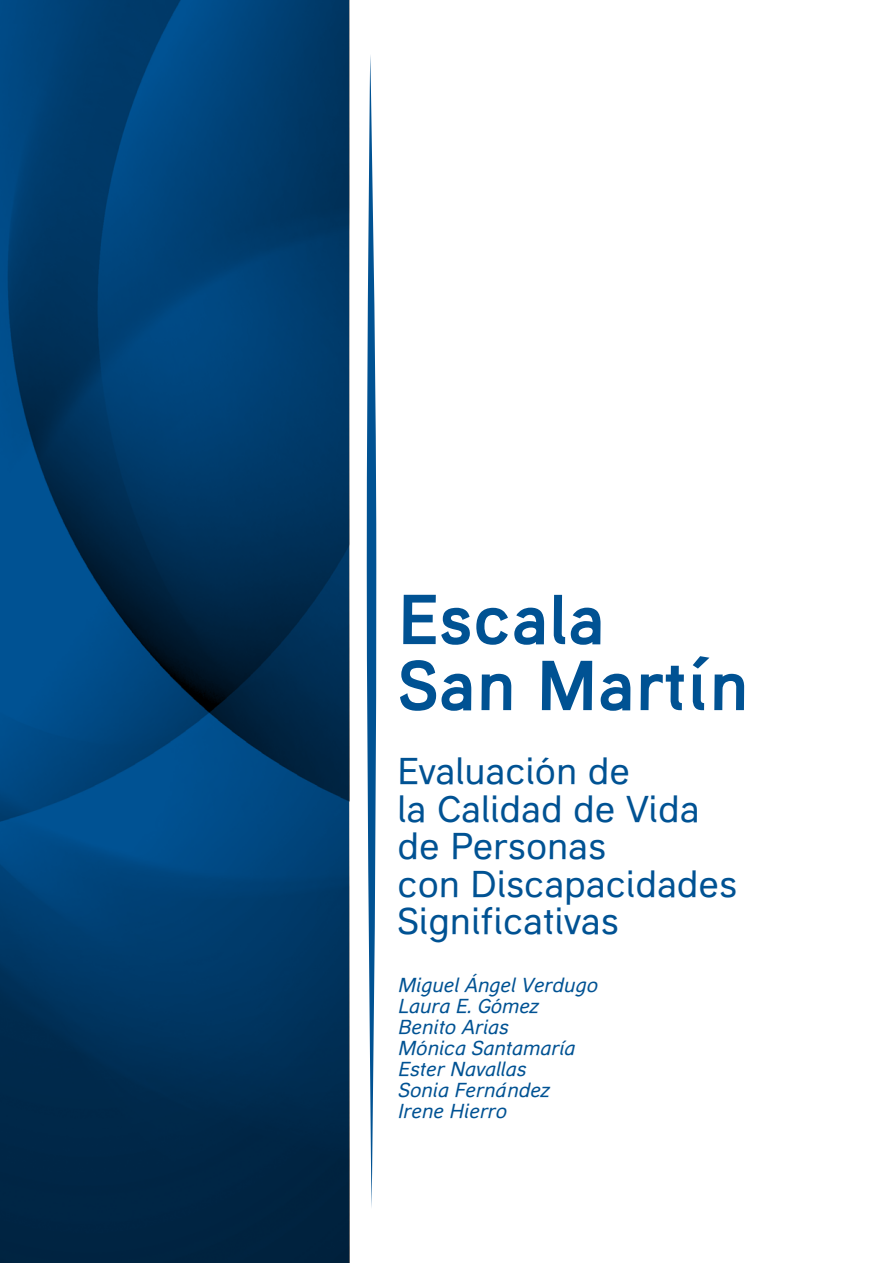
<style>
.page{position:relative;width:893px;height:1263px;background:#fff}
.page>*{position:absolute;margin:0;border:0;box-sizing:border-box;transform-origin:0 0}
.t1{font:700 67.5px/66px "Obline";color:#005293}
.t2{font:36px/37.5px "Obline";color:#005293}
.t3{font:italic 19.5px/21px "Obline";color:#005293}
</style>
<div class="page">
<svg style="left:367px;top:55px;width:9px;height:1153px"></svg>
<svg style="left:0;top:0;width:349px;height:1263px;background:#003867"></svg>
<h1 class="t1" style="left:398px;top:584px;width:353px">Escala<br>San Martín</h1>
<h2 class="t2" style="left:398px;top:752px;width:341px">Evaluación de<br>la Calidad de Vida de Personas<br>con Discapacidades<br>Significativas</h2>
<p class="t3" style="left:398px;top:974px;width:201px">Miguel Ángel Verdugo<br>Laura E. Gómez<br>Benito Arias<br>Mónica Santamaría<br>Ester Navallas<br>Sonia Fernández<br>Irene Hierro</p>
</div>
